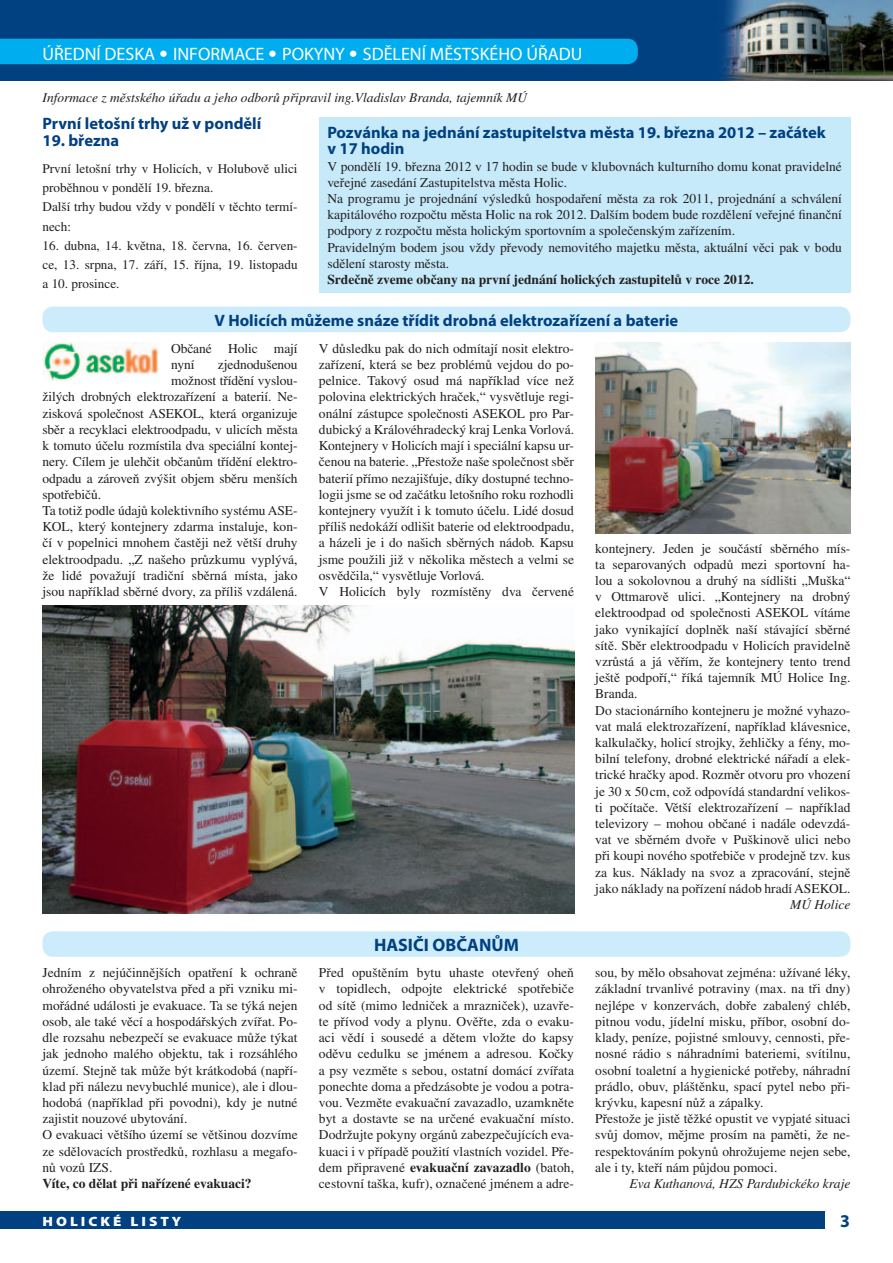
<style>
.page{position:relative;width:893px;height:1263px;background:#fff}
.page>*{position:absolute;margin:0;border:0;box-sizing:border-box;transform-origin:0 0}
.t1{font:18px "Myriad Pro";color:#fff}
.t2{font:700 18px "Myriad Pro";color:#014081}
.t3{font:700 16.5px/16.5px "Myriad Pro";color:#014081}
.t4{font:13.5px/16.2px "Times CE";color:#231f20}
.t5{font:italic 13.5px "Times CE";color:#231f20}
.t6{font:700 13.5px "Times CE";color:#231f20}
.t7{font:900 13.5px "Myriad Pro";letter-spacing:.2em;color:#fff;scale:1.11 1}
.t8{font:13.2px/19px "Times CE";color:#231f20}
.s1{font-family:"Frutiger CE";font-weight:300}
.s2{font-weight:700}
</style>
<div class="page">
<div style="left:0;top:0;width:893px;height:81px;background:#014081"></div>
<div style="left:0;top:39px;width:638px;height:25px;background:#00aeef"></div>
<div style="left:0;top:1212px;width:825px;height:17px;background:#014081"></div>
<div style="left:43px;top:931px;width:807px;height:26px;background:#ccecfb;border-radius:10px"></div>
<div style="left:43px;top:307px;width:807px;height:25px;background:#ccecfb;border-radius:10px"></div>
<div style="left:319px;top:117px;width:531px;height:175px;background:#c6eafa"></div>
<img style="left:43px;top:342px;width:115px;height:39px">
<img style="left:595px;top:342px;width:255px;height:191px">
<img style="left:43px;top:606px;width:531px;height:307px">
<img style="left:722px;top:0;width:171px;height:81px">
<h1 class="t1" style="left:43px;top:43px;width:541px">ÚŘEDNÍ DESKA <span class="s1">•</span> INFORMACE <span class="s1">•</span> POKYNY <span class="s1">•</span> SDĚLENÍ MĚSTSKÉHO ÚŘADU</h1>
<p class="t5" style="left:43px;top:90px;width:486px">Informace z městského úřadu a jeho odborů připravil ing.Vladislav Branda, tajemník MÚ</p>
<p class="t3" style="left:43px;top:115px;width:220px">První letošní trhy už v pondělí</p>
<p class="t3" style="left:43px;top:131px;width:78px">19. března</p>
<p class="t8" style="left:43px;top:159px;width:257px">První letošní trhy v Holicích, v Holubově ulici proběhnou v pondělí 19. března.<br>Další trhy budou vždy v pondělí v těchto termí&shy;nech:</p>
<p class="t8" style="left:43px;top:235px;width:257px;text-align:justify">16. dubna, 14. května, 18. června, 16. červen&shy;ce, 13. srpna, 17. září, 15. října, 19. listopadu a 10. prosince.</p>
<p class="t3" style="left:327px;top:123px;width:500px">Pozvánka na jednání zastupitelstva města 19. března 2012 – začátek v 17 hodin</p>
<p class="t4" style="left:327px;top:158px;width:516px">V pondělí 19. března 2012 v 17 hodin se bude v klubovnách kulturního domu konat pravidelné veřejné zasedání Zastupitelstva města Holic.<br>Na programu je projednání výsledků hospodaření města za rok 2011, projednání a schválení kapitálového rozpočtu města Holic na rok 2012. Dalším bodem bude rozdělení veřejné finanční podpory z rozpočtu města holickým sportovním a společenským zařízením.<br>Pravidelným bodem jsou vždy převody nemovitého majetku města, aktuální věci pak v bodu sdělení starosty města.</p>
<p class="t6" style="left:327px;top:272px;width:428px">Srdečně zveme občany na první jednání holických zastupitelů v roce 2012.</p>
<p class="t3" style="left:215px;top:311px;width:465px">V Holicích můžeme snáze třídit drobná elektrozařízení a baterie</p>
<p class="t4" style="left:171px;top:340px;width:128px">Občané Holic mají nyní</p>
<p class="t4" style="left:218px;top:356px;width:81px">zjednodušenou</p>
<p class="t4" style="left:171px;top:372px;width:128px">možnost třídění vyslou-</p>
<p class="t4" style="left:43px;top:389px;width:257px">žilých drobných elektrozařízení a baterií. Ne-</p>
<p class="t4" style="left:43px;top:405px;width:257px">zisková společnost ASEKOL, která organizuje</p>
<p class="t4" style="left:43px;top:421px;width:257px">sběr a recyklaci elektroodpadu, v ulicích města</p>
<p class="t4" style="left:43px;top:437px;width:257px">k tomuto účelu rozmístila dva speciální kontej-</p>
<p class="t4" style="left:43px;top:453px;width:257px">nery. Cílem je ulehčit občanům třídění elektro-</p>
<p class="t4" style="left:43px;top:470px;width:257px">odpadu a zároveň zvýšit objem sběru menších</p>
<p class="t4" style="left:43px;top:486px;width:60px">spotřebičů.</p>
<p class="t4" style="left:43px;top:502px;width:257px">Ta totiž podle údajů kolektivního systému ASE-</p>
<p class="t4" style="left:43px;top:518px;width:257px">KOL, který kontejnery zdarma instaluje, kon-</p>
<p class="t4" style="left:43px;top:534px;width:257px">čí v popelnici mnohem častěji než větší druhy</p>
<p class="t4" style="left:43px;top:551px;width:257px">elektroodpadu. „Z našeho průzkumu vyplývá,</p>
<p class="t4" style="left:43px;top:567px;width:257px">že lidé považují tradiční sběrná místa, jako</p>
<p class="t4" style="left:43px;top:583px;width:257px">jsou například sběrné dvory, za příliš vzdálená.</p>
<p class="t4" style="left:43px;top:964px;width:257px">Jedním z nejúčinnějších opatření k ochraně ohroženého obyvatelstva před a při vzniku mi&shy;mořádné události je evakuace. Ta se týká nejen osob, ale také věcí a hospodářských zvířat. Po&shy;dle rozsahu nebezpečí se evakuace může týkat jak jednoho malého objektu, tak i rozsáhlého území. Stejně tak může být krátkodobá (napří&shy;klad při nálezu nevybuchlé munice), ale i dlou&shy;hodobá (například při povodni), kdy je nutné zajistit nouzové ubytování.<br>O evakuaci většího území se většinou dozvíme ze sdělovacích prostředků, rozhlasu a megafo&shy;nů vozů IZS.</p>
<p class="t6" style="left:43px;top:1175px;width:211px">Víte, co dělat při nařízené evakuaci?</p>
<p class="t4" style="left:319px;top:340px;width:257px">V důsledku pak do nich odmítají nosit elektro&shy;zařízení, která se bez problémů vejdou do po&shy;pelnice. Takový osud má například více než polovina elektrických hraček,“ vysvětluje regi&shy;onální zástupce společnosti ASEKOL pro Par&shy;dubický a Královéhradecký kraj Lenka Vorlová.<br>Kontejnery v Holicích mají i speciální kapsu ur&shy;čenou na baterie. „Přestože naše společnost sběr baterií přímo nezajišťuje, díky dostupné techno&shy;logii jsme se od začátku letošního roku rozhodli kontejnery využít i k tomuto účelu. Lidé dosud příliš nedokáží odlišit baterie od elektroodpadu, a házeli je i do našich sběrných nádob. Kapsu jsme použili již v několika městech a velmi se osvědčila,“ vysvětluje Vorlová.<br>V Holicích byly rozmístěny dva červené</p>
<h1 class="t2" style="left:374px;top:933px;width:146px">HASIČI OBČANŮM</h1>
<p class="t4" style="left:595px;top:540px;width:257px">kontejnery. Jeden je součástí sběrného mís&shy;ta separovaných odpadů mezi sportovní ha&shy;lou a sokolovnou a druhý na sídlišti „Muška“ v Ottmarově ulici. „Kontejnery na drobný elektroodpad od společnosti ASEKOL vítáme jako vynikající doplněk naší stávající sběrné sítě. Sběr elektroodpadu v Holicích pravidelně vzrůstá a já věřím, že kontejnery tento trend ještě podpoří,“ říká tajemník MÚ Holice Ing.<br>Branda.<br>Do stacionárního kontejneru je možné vyhazo&shy;vat malá elektrozařízení, například klávesnice, kalkulačky, holicí strojky, žehličky a fény, mo&shy;bilní telefony, drobné elektrické nářadí a elek&shy;trické hračky apod. Rozměr otvoru pro vhození je 30 x 50 cm, což odpovídá standardní velikos&shy;ti počítače. Větší elektrozařízení – například televizory – mohou občané i nadále odevzdá&shy;vat ve sběrném dvoře v Puškinově ulici nebo při koupi nového spotřebiče v prodejně tzv. kus za kus. Náklady na svoz a zpracování, stejně jako náklady na pořízení nádob hradí ASEKOL.</p>
<p class="t5" style="left:790px;top:897px;width:62px">MÚ Holice</p>
<p class="t4" style="left:319px;top:964px;width:257px;text-align:justify">Před opuštěním bytu uhaste otevřený oheň v topidlech, odpojte elektrické spotřebiče od sítě (mimo ledniček a mrazniček), uzavře&shy;te přívod vody a plynu. Ověřte, zda o evaku&shy;aci vědí i sousedé a dětem vložte do kapsy oděvu cedulku se jménem a adresou. Kočky a psy vezměte s sebou, ostatní domácí zvířata ponechte doma a předzásobte je vodou a potra&shy;vou. Vezměte evakuační zavazadlo, uzamkněte byt a dostavte se na určené evakuační místo.<br>Dodržujte pokyny orgánů zabezpečujících eva&shy;kuaci i v případě použití vlastních vozidel. Pře&shy;dem připravené <span class="s2">evakuační zavazadlo</span> (batoh, cestovní taška, kufr), označené jménem a adre-</p>
<p class="t4" style="left:595px;top:964px;width:257px">sou, by mělo obsahovat zejména: užívané léky, základní trvanlivé potraviny (max. na tři dny) nejlépe v konzervách, dobře zabalený chléb, pitnou vodu, jídelní misku, příbor, osobní do&shy;klady, peníze, pojistné smlouvy, cennosti, pře&shy;nosné rádio s náhradními bateriemi, svítilnu, osobní toaletní a hygienické potřeby, náhradní prádlo, obuv, pláštěnku, spací pytel nebo při&shy;krývku, kapesní nůž a zápalky.<br>Přestože je jistě těžké opustit ve vypjaté situaci svůj domov, mějme prosím na paměti, že ne&shy;respektováním pokynů ohrožujeme nejen sebe, ale i ty, kteří nám půjdou pomoci.</p>
<p class="t5" style="left:630px;top:1175px;width:222px">Eva Kuthanová, HZS Pardubickéko kraje</p>
<p class="t7" style="left:43px;top:1212px;width:127px">HOLICKÉ LISTY</p>
<h1 class="t2" style="left:840px;top:1209px;width:11px">3</h1>
</div>
